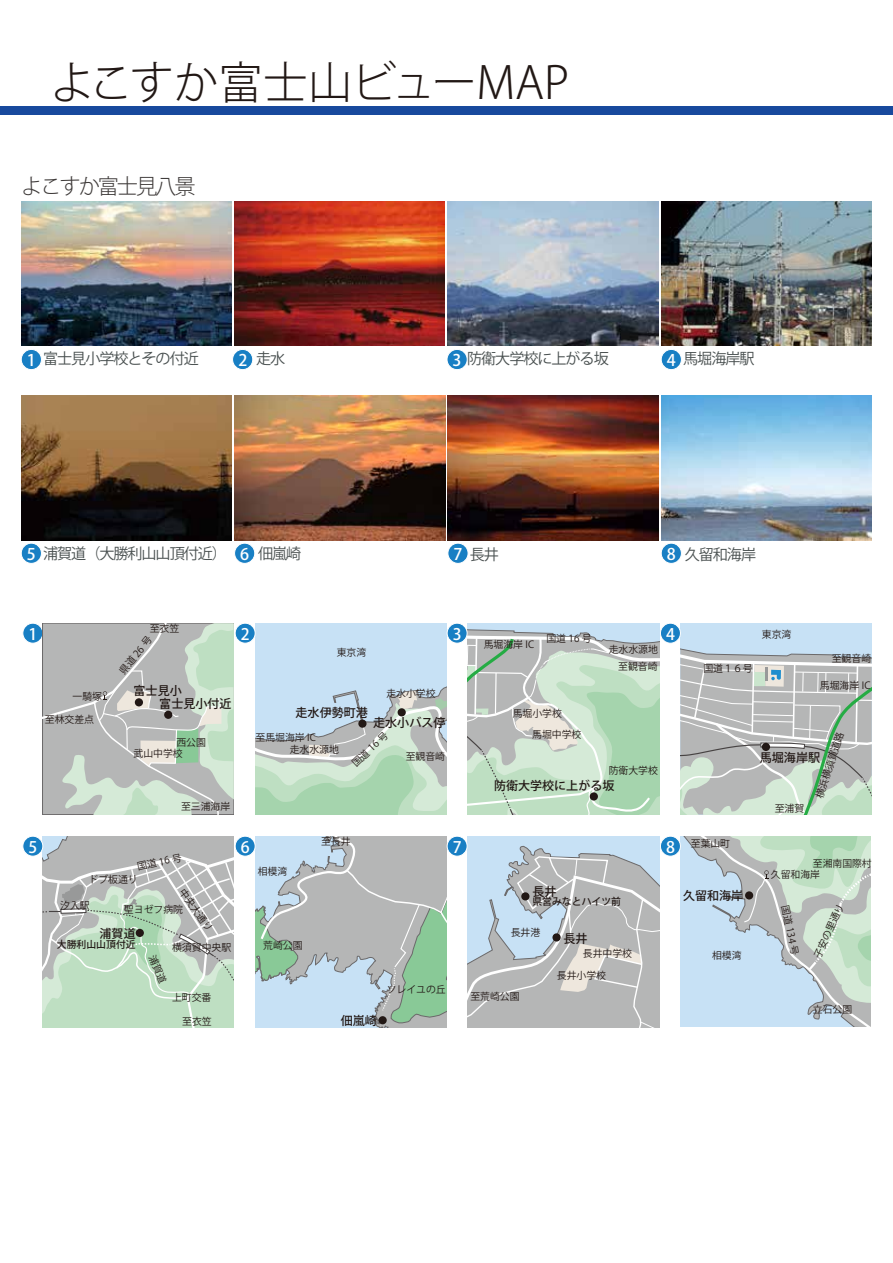
<style>
.page{position:relative;width:893px;height:1263px;background:#fff}
.page>*{position:absolute;margin:0;border:0;box-sizing:border-box;transform-origin:0 0}
.t1{font:300 44.7px "Koz Go Pr 6 N";letter-spacing:-.01em;color:#221815}
.t2{font:300 21.3px "Koz Go Pro";letter-spacing:-.1em;color:#3e3a39}
.t3{font:500 15.9px "Koz Go Pr 6 N";color:#fff}
.t4{font:15.15px "Rg Gothic Bd 90 ms RKSJ H";letter-spacing:-.07em;color:#484f4f}
.t5{font:500 12.15px "Koz Go Pr 6 N";color:#221815}
.t6{font:500 12px/12.9px "Koz Go Pr 6 N";color:#221815}
.t7{font:9.9px/21px "Koz Go Pr 6 N";color:#221815}
.t8{font:500 9.9px "Koz Go Pr 6 N";color:#221815}
.t9{font:9.75px/10.6px "Koz Go Pr 6 N";color:#221815}
.s1{font-family:"Koz Go Pr 6 N";font-weight:500;font-size:16.05px;color:#fff}
</style>
<div class="page">
<div style="left:0;top:106px;width:893px;height:9px;background:#18499d"></div>
<img style="left:448px;top:396px;width:210px;height:144px">
<img style="left:21px;top:201px;width:211px;height:145px">
<img style="left:235px;top:201px;width:210px;height:145px">
<img style="left:661px;top:396px;width:211px;height:144px">
<img style="left:448px;top:201px;width:210px;height:145px">
<img style="left:661px;top:201px;width:211px;height:145px">
<div style="left:21px;top:349px;width:21px;height:21px;background:#187fc4;border:1px solid #fff;border-radius:50%"></div>
<div style="left:661px;top:349px;width:21px;height:21px;background:#187fc4;border:1px solid #fff;border-radius:50%"></div>
<div style="left:661px;top:543px;width:21px;height:21px;background:#187fc4;border:1px solid #fff;border-radius:50%"></div>
<div style="left:234px;top:543px;width:21px;height:21px;background:#187fc4;border:1px solid #fff;border-radius:50%"></div>
<div style="left:448px;top:543px;width:20px;height:21px;background:#187fc4;border:1px solid #fff;border-radius:50%"></div>
<div style="left:21px;top:543px;width:21px;height:21px;background:#187fc4;border:1px solid #fff;border-radius:50%"></div>
<div style="left:232px;top:349px;width:21px;height:21px;background:#187fc4;border:1px solid #fff;border-radius:50%"></div>
<div style="left:447px;top:349px;width:20px;height:21px;background:#187fc4;border:1px solid #fff;border-radius:50%"></div>
<img style="left:21px;top:396px;width:211px;height:144px">
<img style="left:235px;top:396px;width:210px;height:144px">
<svg style="left:680px;top:623px;width:192px;height:191px;background:#bfc9c8"></svg>
<div style="left:762px;top:743px;width:8px;height:8px;background:#221815;border-radius:50%"></div>
<div style="left:23px;top:623px;width:20px;height:20px;background:#187fc4;border:1px solid #fff;border-radius:50%"></div>
<svg style="left:468px;top:623px;width:191px;height:191px;background:#c0d6c6"></svg>
<div style="left:590px;top:792px;width:8px;height:8px;background:#221815;border-radius:50%"></div>
<div style="left:255px;top:623px;width:191px;height:191px;background:#c7e1f5"></div>
<svg style="left:255px;top:687px;width:191px;height:127px"></svg>
<div style="left:358px;top:719px;width:9px;height:9px;background:#221815;border-radius:50%"></div>
<div style="left:398px;top:708px;width:8px;height:8px;background:#221815;border-radius:50%"></div>
<svg style="left:255px;top:836px;width:191px;height:191px;background:#b3c4c3"></svg>
<div style="left:379px;top:1016px;width:8px;height:8px;background:#221815;border-radius:50%"></div>
<div style="left:468px;top:836px;width:191px;height:191px;background:#c7e1f5"></div>
<svg style="left:468px;top:846px;width:191px;height:181px"></svg>
<div style="left:552px;top:933px;width:9px;height:8px;background:#221815;border-radius:50%"></div>
<div style="left:521px;top:892px;width:8px;height:8px;background:#221815;border-radius:50%"></div>
<svg style="left:680px;top:836px;width:191px;height:191px;background:#c2d7d8"></svg>
<svg style="left:43px;top:623px;width:191px;height:191px;background:#bdc5be"></svg>
<div style="left:235px;top:623px;width:20px;height:20px;background:#187fc4;border:1px solid #fff;border-radius:50%"></div>
<div style="left:447px;top:623px;width:20px;height:20px;background:#187fc4;border:1px solid #fff;border-radius:50%"></div>
<div style="left:660px;top:623px;width:21px;height:20px;background:#187fc4;border:1px solid #fff;border-radius:50%"></div>
<div style="left:23px;top:836px;width:20px;height:20px;background:#187fc4;border:1px solid #fff;border-radius:50%"></div>
<div style="left:235px;top:836px;width:20px;height:20px;background:#187fc4;border:1px solid #fff;border-radius:50%"></div>
<div style="left:447px;top:836px;width:20px;height:20px;background:#187fc4;border:1px solid #fff;border-radius:50%"></div>
<div style="left:660px;top:836px;width:21px;height:20px;background:#187fc4;border:1px solid #fff;border-radius:50%"></div>
<svg style="left:43px;top:836px;width:191px;height:191px;background:#bfcfc2"></svg>
<h1 class="t1" style="left:50px;top:57px;width:521px">よこすか富士山ビューMAP</h1>
<h2 class="t2" style="left:21px;top:172px;width:176px">よこすか富士見八景</h2>
<h3 class="t4" style="left:239px;top:350px;width:48px"><span class="s1">2</span> 走水</h3>
<h3 class="t4" style="left:453px;top:350px;width:158px"><span class="s1">3</span> 防衛大学校に上がる坂</h3>
<h3 class="t4" style="left:27px;top:350px;width:173px"><span class="s1">1</span> 富士見小学校とその付近</h3>
<h3 class="t4" style="left:667px;top:350px;width:89px"><span class="s1">4</span> 馬堀海岸駅</h3>
<h3 class="t4" style="left:27px;top:544px;width:276px"><span class="s1">5</span> 浦賀道（大勝利山山頂付近） <span class="s1">6</span> 佃嵐崎</h3>
<h3 class="t4" style="left:453px;top:545px;width:47px"><span class="s1">7</span> 長井</h3>
<h3 class="t4" style="left:667px;top:545px;width:91px"><span class="s1">8</span> 久留和海岸</h3>
<h3 class="t3" style="left:28px;top:625px;width:10px">1</h3>
<p class="t7" style="left:150px;top:618px;width:31px">至衣笠</p>
<h3 class="t3" style="left:241px;top:625px;width:10px">2</h3>
<h3 class="t3" style="left:453px;top:625px;width:10px">3</h3>
<h3 class="t3" style="left:666px;top:625px;width:10px">4</h3>
<p class="t7" style="left:546px;top:628px;width:47px">国道 16 号</p>
<p class="t7" style="left:113px;top:666px;width:47px;rotate:-51deg">県道 26 号</p>
<p class="t7" style="left:484px;top:634px;width:52px">馬堀海岸 IC</p>
<p class="t7" style="left:609px;top:639px;width:51px">走水水源地</p>
<p class="t7" style="left:337px;top:642px;width:31px">東京湾</p>
<p class="t7" style="left:618px;top:656px;width:41px">至観音崎</p>
<p class="t7" style="left:703px;top:658px;width:51px">国道１６号</p>
<p class="t7" style="left:762px;top:624px;width:31px">東京湾</p>
<p class="t7" style="left:832px;top:648px;width:41px">至観音崎</p>
<p class="t7" style="left:72px;top:686px;width:31px">一騎塚</p>
<p class="t7" style="left:45px;top:709px;width:51px">至林交差点</p>
<p class="t6" style="left:159px;top:685px;width:74px;text-indent:-26px">富士見小<br>富士見小付近</p>
<p class="t7" style="left:176px;top:732px;width:31px">西公園</p>
<p class="t7" style="left:134px;top:743px;width:51px">武山中学校</p>
<p class="t7" style="left:181px;top:796px;width:51px">至三浦海岸</p>
<p class="t7" style="left:386px;top:683px;width:51px">走水小学校</p>
<p class="t7" style="left:347px;top:757px;width:47px;rotate:-44deg">国道 16 号</p>
<p class="t6" style="left:296px;top:707px;width:74px">走水伊勢町港</p>
<p class="t7" style="left:256px;top:727px;width:62px">至馬堀海岸 IC</p>
<p class="t6" style="left:373px;top:716px;width:74px">走水小バス停</p>
<p class="t7" style="left:290px;top:739px;width:51px">走水水源地</p>
<p class="t7" style="left:406px;top:746px;width:41px">至観音崎</p>
<p class="t7" style="left:532px;top:703px;width:51px;text-indent:-19px">馬堀小学校<br>馬堀中学校</p>
<p class="t7" style="left:609px;top:760px;width:51px">防衛大学校</p>
<p class="t6" style="left:494px;top:779px;width:122px">防衛大学校に上がる坂</p>
<p class="t7" style="left:321px;top:831px;width:31px">至長井</p>
<h3 class="t3" style="left:28px;top:838px;width:10px">5</h3>
<h3 class="t3" style="left:241px;top:838px;width:10px">6</h3>
<h3 class="t3" style="left:453px;top:838px;width:10px">7</h3>
<h3 class="t3" style="left:666px;top:838px;width:10px">8</h3>
<p class="t7" style="left:135px;top:856px;width:47px;rotate:-12deg">国道 16 号</p>
<p class="t7" style="left:190px;top:884px;width:51px;rotate:54deg">中央大通り</p>
<p class="t7" style="left:258px;top:861px;width:31px">相模湾</p>
<p class="t7" style="left:89px;top:869px;width:51px">ドブ板通り</p>
<p class="t7" style="left:124px;top:899px;width:61px">聖ヨゼフ病院</p>
<p class="t6" style="left:532px;top:885px;width:26px">長井</p>
<p class="t8" style="left:532px;top:896px;width:90px">県営みなとハイツ前</p>
<p class="t7" style="left:60px;top:895px;width:31px">汐入駅</p>
<p class="t7" style="left:511px;top:922px;width:31px">長井港</p>
<p class="t6" style="left:100px;top:928px;width:38px">浦賀道</p>
<p class="t8" style="left:57px;top:939px;width:80px">大勝利山山頂付近</p>
<p class="t7" style="left:172px;top:937px;width:61px">横須賀中央駅</p>
<p class="t6" style="left:563px;top:932px;width:26px">長井</p>
<p class="t7" style="left:263px;top:935px;width:41px">荒崎公園</p>
<p class="t7" style="left:583px;top:943px;width:51px">長井中学校</p>
<p class="t7" style="left:557px;top:965px;width:51px">長井小学校</p>
<p class="t7" style="left:172px;top:987px;width:41px">上町交番</p>
<p class="t7" style="left:182px;top:1011px;width:31px">至衣笠</p>
<p class="t6" style="left:341px;top:1015px;width:38px">佃嵐崎</p>
<p class="t7" style="left:387px;top:979px;width:61px">ソレイユの丘</p>
<p class="t7" style="left:470px;top:986px;width:51px">至荒崎公園</p>
<p class="t9" style="left:691px;top:838px;width:41px">至葉山町</p>
<p class="t6" style="left:683px;top:889px;width:61px">久留和海岸</p>
<p class="t9" style="left:712px;top:950px;width:31px">相模湾</p>
<p class="t7" style="left:820px;top:675px;width:52px">馬堀海岸 IC</p>
<p class="t7" style="left:809px;top:795px;width:71px;rotate:-72deg">横浜横須賀道路</p>
<p class="t5" style="left:760px;top:750px;width:62px">馬堀海岸駅</p>
<p class="t7" style="left:775px;top:798px;width:31px">至浦賀</p>
<p class="t9" style="left:771px;top:859px;width:102px;text-indent:42px">至湘南国際村久留和海岸</p>
<p class="t9" style="left:790px;top:905px;width:52px;rotate:78deg">国道 134 号</p>
<p class="t9" style="left:812px;top:956px;width:60px;rotate:-66deg">子安の里通り</p>
<p class="t9" style="left:813px;top:1005px;width:41px">立石公園</p>
</div>
